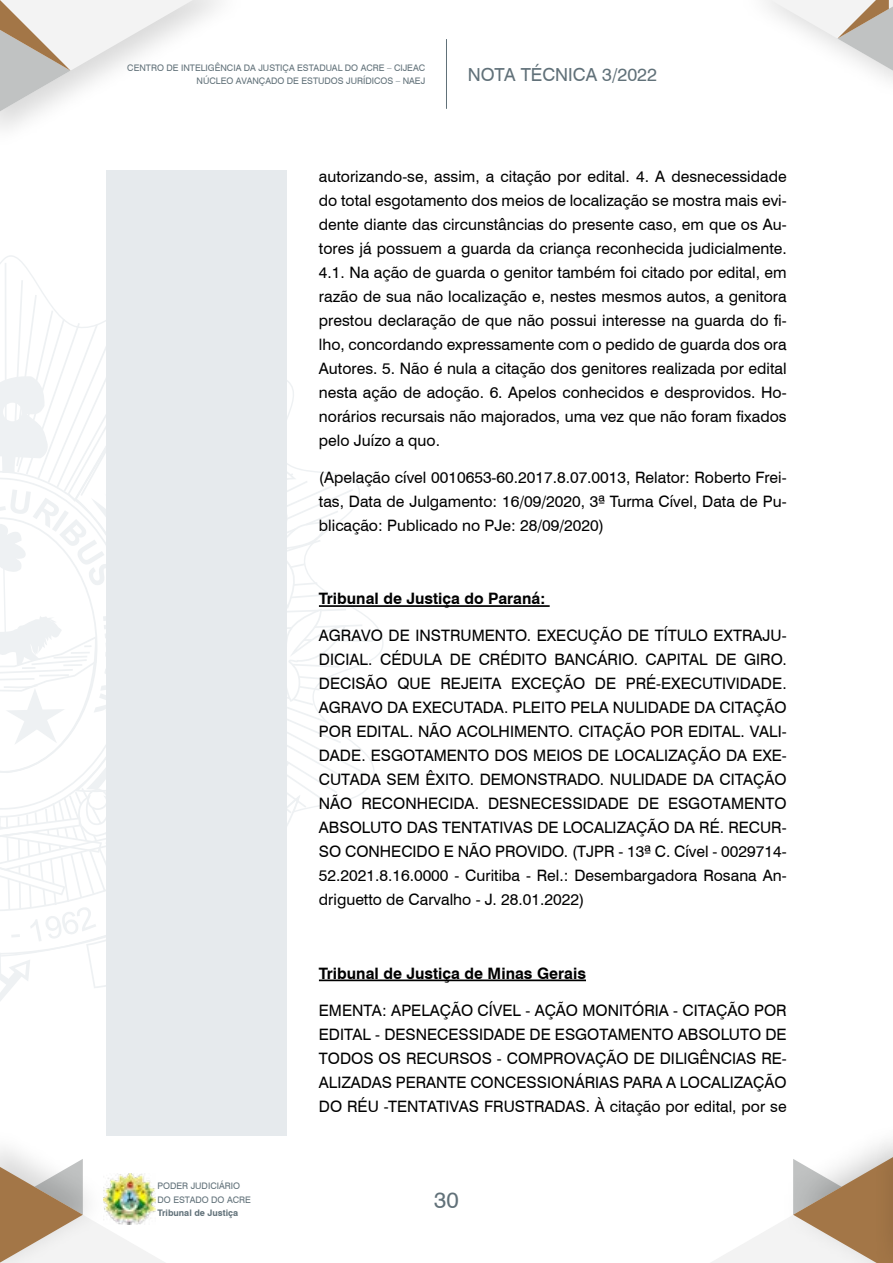
<style>
.page{position:relative;width:893px;height:1263px;background:#fff}
.page>*{position:absolute;margin:0;border:0;box-sizing:border-box;transform-origin:0 0}
.t1{font:22.5px "Swiss 721 BT";color:#617179}
.t2{font:18px "Swiss 721 BT";color:#617179}
.t3{font:15.75px/24px "Swiss 721 BT";color:#000;text-align:justify}
.t4{font:700 15.75px "Swiss 721 BT";color:#000}
.t5{font:9px/13.5px "Swiss 721 BT";color:#617179;text-align:right}
.t6{font:700 9px "Swiss 721 BT";color:#617179}
</style>
<div class="page">
<div style="left:880px;top:0;width:13px;height:102px;background:#000;opacity:.15"></div>
<svg style="left:765px;top:0;width:128px;height:71px"></svg>
<svg style="left:0;top:0;width:219px;height:121px"></svg>
<svg style="left:0;top:1157px;width:165px;height:106px"></svg>
<div style="left:872px;top:1118px;width:21px;height:145px;background:#000;opacity:.25"></div>
<svg style="left:711px;top:1157px;width:182px;height:106px"></svg>
<hr style="left:5px;top:263px;width:2px;height:207px;background:#eef1f3">
<svg style="left:0;top:280px;width:373px;height:721px"></svg>
<hr style="left:446px;top:39px;width:1px;height:70px;background:#617179">
<img style="left:104px;top:1174px;width:51px;height:50px">
<hr style="left:319px;top:605px;width:231px;height:2px;background:#000">
<hr style="left:319px;top:979px;width:267px;height:2px;background:#000">
<div style="left:106px;top:170px;width:181px;height:965px;background:#e6eaed"></div>
<p class="t5" style="left:127px;top:60px;width:299px">CENTRO DE INTELIGÊNCIA DA JUSTIÇA ESTADUAL DO ACRE – CIJEAC<br>NÚCLEO AVANÇADO DE ESTUDOS JURÍDICOS – NAEJ</p>
<p class="t2" style="left:468px;top:62px;width:191px">NOTA TÉCNICA 3/2022</p>
<p class="t3" style="left:319px;top:164px;width:469px">autorizando-se, assim, a citação por edital. 4. A desnecessidade do total esgotamento dos meios de localização se mostra mais evi&shy;dente diante das circunstâncias do presente caso, em que os Au&shy;tores já possuem a guarda da criança reconhecida judicialmente.</p>
<p class="t3" style="left:319px;top:260px;width:469px">4. 1. Na ação de guarda o genitor também foi citado por edital, em razão de sua não localização e, nestes mesmos autos, a genitora prestou declaração de que não possui interesse na guarda do fi&shy;lho, concordando expressamente com o pedido de guarda dos ora Autores. 5. Não é nula a citação dos genitores realizada por edital nesta ação de adoção. 6. Apelos conhecidos e desprovidos. Ho&shy;norários recursais não majorados, uma vez que não foram fixados pelo Juízo a quo.</p>
<p class="t3" style="left:319px;top:465px;width:469px">(Apelação cível 0010653-60.2017.8.07.0013, Relator: Roberto Frei&shy;tas, Data de Julgamento: 16/09/2020, 3ª Turma Cível, Data de Pu&shy;blicação: Publicado no PJe: 28/09/2020)</p>
<p class="t4" style="left:319px;top:588px;width:228px">Tribunal de Justiça do Paraná:</p>
<p class="t3" style="left:319px;top:623px;width:469px;text-align:left">AGRAVO DE INSTRUMENTO. EXECUÇÃO DE TÍTULO EXTRAJU-DICIAL. CÉDULA DE CRÉDITO BANCÁRIO. CAPITAL DE GIRO.<br>DECISÃO QUE REJEITA EXCEÇÃO DE PRÉ-EXECUTIVIDADE.<br>AGRAVO DA EXECUTADA. PLEITO PELA NULIDADE DA CITAÇÃO POR EDITAL. NÃO ACOLHIMENTO. CITAÇÃO POR EDITAL. VALI-DADE. ESGOTAMENTO DOS MEIOS DE LOCALIZAÇÃO DA EXE-CUTADA SEM ÊXITO. DEMONSTRADO. NULIDADE DA CITAÇÃO NÃO RECONHECIDA. DESNECESSIDADE DE ESGOTAMENTO ABSOLUTO DAS TENTATIVAS DE LOCALIZAÇÃO DA RÉ. RECUR-SO CONHECIDO E NÃO PROVIDO. (TJPR - 13ª C. Cível - 0029714- 52.2021. 8. 16. 0000 - Curitiba - Rel. : Desembargadora Rosana An&shy;driguetto de Carvalho - J. 28.01.2022)</p>
<p class="t5" style="left:158px;top:1179px;width:95px;text-align:left">PODER JUDICIÁRIO<br>DO ESTADO DO ACRE</p>
<p class="t6" style="left:158px;top:1207px;width:82px">Tribunal de Justiça</p>
<p class="t4" style="left:319px;top:962px;width:269px">Tribunal de Justiça de Minas Gerais</p>
<p class="t3" style="left:319px;top:997px;width:469px">EMENTA: APELAÇÃO CÍVEL - AÇÃO MONITÓRIA - CITAÇÃO POR EDITAL - DESNECESSIDADE DE ESGOTAMENTO ABSOLUTO DE TODOS OS RECURSOS - COMPROVAÇÃO DE DILIGÊNCIAS RE-ALIZADAS PERANTE CONCESSIONÁRIAS PARA A LOCALIZAÇÃO DO RÉU -TENTATIVAS FRUSTRADAS. À citação por edital, por se</p>
<h1 class="t1" style="left:434px;top:1184px;width:26px">30</h1>
</div>
